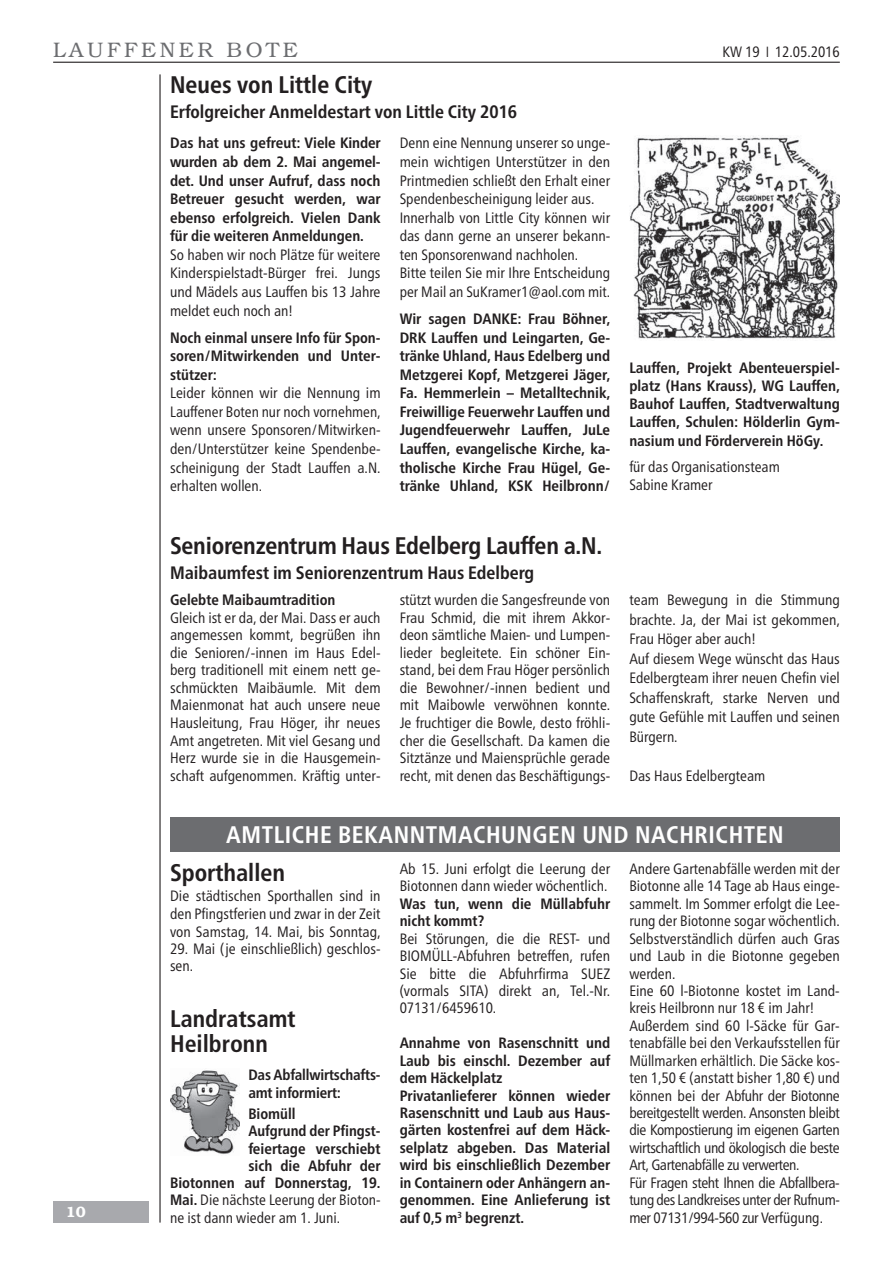
<style>
.page{position:relative;width:893px;height:1263px;background:#fff}
.page>*{position:absolute;margin:0;border:0;box-sizing:border-box;transform-origin:0 0}
.t1{font:700 condensed 24px "Frutiger Neue LTW1 G";letter-spacing:-.01em;color:#231f20}
.t2{font:700 condensed 24px "Frutiger Neue LTW1 G";letter-spacing:.025em;color:#fff}
.t3{font:700 condensed 24px/25.5px "Frutiger LT";color:#231f20}
.t4{font:300 21px "Bookman LT";letter-spacing:.17em;color:#6c6d70}
.t5{font:700 condensed 18px "Frutiger Neue LTW1 G";color:#231f20}
.t6{font:condensed 15px/17.4px "Frutiger Neue LTW1 G";color:#231f20;text-align:justify}
.t7{font:700 condensed 15px/18.6px "Frutiger Neue LTW1 G";color:#231f20;text-align:justify}
.t8{font:600 15px "Bookman LT";color:#fff}
.s1{font-weight:700}
</style>
<div class="page">
<hr style="left:53px;top:62px;width:787px;height:1px;background:#231f20">
<hr style="left:159px;top:74px;width:2px;height:1148px;background:#231f20">
<div style="left:53px;top:1201px;width:96px;height:21px;background:#a8a9ad"></div>
<img style="left:630px;top:136px;width:210px;height:203px">
<div style="left:170px;top:817px;width:670px;height:34px;background:#6c6d70"></div>
<img style="left:170px;top:1070px;width:70px;height:85px">
<h2 class="t4" style="left:53px;top:38px;width:246px">LAUFFENER BOTE</h2>
<p class="t6" style="left:722px;top:42px;width:119px">KW 19 12.05.2016</p>
<h1 class="t1" style="left:170px;top:66px;width:204px">Neues von Little City</h1>
<p class="t5" style="left:170px;top:98px;width:349px">Erfolgreicher Anmeldestart von Little City 2016</p>
<p class="t7" style="left:170px;top:133px;width:212px">Das hat uns gefreut: Viele Kinder wurden ab dem 2. Mai angemel&shy;det. Und unser Aufruf, dass noch Betreuer gesucht werden, war ebenso erfolgreich. Vielen Dank für die weiteren Anmeldungen.</p>
<p class="t6" style="left:170px;top:244px;width:212px;line-height:18.6px">So haben wir noch Plätze für weitere Kinderspielstadt-Bürger frei. Jungs und Mädels aus Lauffen bis 13 Jahre meldet euch noch an!</p>
<p class="t7" style="left:170px;top:327px;width:212px">Noch einmal unsere Info für Spon&shy;soren/Mitwirkenden und Unter&shy;stützer:</p>
<p class="t6" style="left:170px;top:383px;width:212px;line-height:18.6px">Leider können wir die Nennung im Lauffener Boten nur noch vornehmen, wenn unsere Sponsoren/Mitwirken&shy;den/Unterstützer keine Spendenbe&shy;scheinigung der Stadt Lauffen a.N. erhalten wollen.</p>
<p class="t6" style="left:400px;top:133px;width:212px;line-height:18.6px;text-align:left">Denn eine Nennung unserer so unge&shy;mein wichtigen Unterstützer in den Printmedien schließt den Erhalt einer Spendenbescheinigung leider aus.<br>Innerhalb von Little City können wir das dann gerne an unserer bekann&shy;ten Sponsorenwand nachholen.<br>Bitte teilen Sie mir Ihre Entscheidung per Mail an SuKramer1@aol.com mit.</p>
<p class="t7" style="left:400px;top:308px;width:212px">Wir sagen DANKE: Frau Böhner, DRK Lauffen und Leingarten, Ge&shy;tränke Uhland, Haus Edelberg und Metzgerei Kopf, Metzgerei Jäger, Fa. Hemmerlein – Metalltechnik, Freiwillige Feuerwehr Lauffen und Jugendfeuerwehr Lauffen, JuLe Lauffen, evangelische Kirche, ka&shy;tholische Kirche Frau Hügel, Ge&shy;tränke Uhland, KSK Heilbronn/</p>
<p class="t7" style="left:629px;top:357px;width:212px;line-height:18.1px">Lauffen, Projekt Abenteuerspiel&shy;platz (Hans Krauss), WG Lauffen, Bauhof Lauffen, Stadtverwaltung Lauffen, Schulen: Hölderlin Gym&shy;nasium und Förderverein HöGy.</p>
<p class="t6" style="left:629px;top:457px;width:152px;line-height:18.1px">für das Organisationsteam<br>Sabine Kramer</p>
<p class="t8" style="left:66px;top:1203px;width:21px">10</p>
<h1 class="t1" style="left:170px;top:528px;width:434px">Seniorenzentrum Haus Edelberg Lauffen a.N.</h1>
<p class="t5" style="left:170px;top:559px;width:366px">Maibaumfest im Seniorenzentrum Haus Edelberg</p>
<p class="t7" style="left:170px;top:589px;width:167px">Gelebte Maibaumtradition</p>
<p class="t6" style="left:170px;top:607px;width:212px">Gleich ist er da, der Mai. Dass er auch angemessen kommt, begrüßen ihn die Senioren/-innen im Haus Edel&shy;berg traditionell mit einem nett ge&shy;schmückten Maibäumle. Mit dem Maienmonat hat auch unsere neue Hausleitung, Frau Höger, ihr neues Amt angetreten. Mit viel Gesang und Herz wurde sie in die Hausgemein&shy;schaft aufgenommen. Kräftig unter-</p>
<p class="t6" style="left:400px;top:590px;width:212px">stützt wurden die Sangesfreunde von Frau Schmid, die mit ihrem Akkor&shy;deon sämtliche Maien- und Lumpen&shy;lieder begleitete. Ein schöner Ein&shy;stand, bei dem Frau Höger persönlich die Bewohner/-innen bedient und mit Maibowle verwöhnen konnte.<br>Je fruchtiger die Bowle, desto fröhli&shy;cher die Gesellschaft. Da kamen die Sitztänze und Maiensprüchle gerade recht, mit denen das Beschäftigungs-</p>
<p class="t6" style="left:629px;top:589px;width:212px;line-height:19.5px;text-align:left">team Bewegung in die Stimmung brachte. Ja, der Mai ist gekommen,<br>Frau Höger aber auch!<br>Auf diesem Wege wünscht das Haus<br>Edelbergteam ihrer neuen Chefin viel<br>Schaffenskraft, starke Nerven und gute Gefühle mit Lauffen und seinen<br>Bürgern.</p>
<p class="t6" style="left:629px;top:766px;width:137px">Das Haus Edelbergteam</p>
<h1 class="t2" style="left:226px;top:816px;width:559px">AMTLICHE BEKANNTMACHUNGEN UND NACHRICHTEN</h1>
<h1 class="t1" style="left:170px;top:854px;width:116px">Sporthallen</h1>
<p class="t6" style="left:170px;top:886px;width:212px">Die städtischen Sporthallen sind in den Pfingstferien und zwar in der Zeit von Samstag, 14. Mai, bis Sonntag,</p>
<p class="t6" style="left:170px;top:939px;width:212px">29. Mai (je einschließlich) geschlos&shy;sen.</p>
<h1 class="t3" style="left:170px;top:1006px;width:127px">Landratsamt<br>Heilbronn</h1>
<p class="t7" style="left:248px;top:1065px;width:134px;line-height:17.2px">Das Abfallwirtschafts&shy;amt informiert:</p>
<p class="t7" style="left:248px;top:1103px;width:49px">Biomüll</p>
<p class="t7" style="left:248px;top:1120px;width:134px">Aufgrund der Pfingst-</p>
<p class="t7" style="left:248px;top:1138px;width:134px">feiertage verschiebt</p>
<p class="t7" style="left:248px;top:1155px;width:134px">sich die Abfuhr der</p>
<p class="t7" style="left:170px;top:1172px;width:212px">Biotonnen auf Donnerstag, 19.</p>
<p class="t6" style="left:170px;top:1190px;width:212px"><span class="s1">Mai.</span> Die nächste Leerung der Bioton-</p>
<p class="t6" style="left:170px;top:1207px;width:172px">ne ist dann wieder am 1. Juni.</p>
<p class="t6" style="left:400px;top:859px;width:212px">Ab 15. Juni erfolgt die Leerung der<br>Biotonnen dann wieder wöchentlich.</p>
<p class="t7" style="left:400px;top:893px;width:212px;line-height:17.4px">Was tun, wenn die Müllabfuhr nicht kommt?</p>
<p class="t6" style="left:400px;top:928px;width:212px">Bei Störungen, die die REST- und BIOMÜLL-Abfuhren betreffen, rufen Sie bitte die Abfuhrfirma SUEZ (vormals SITA) direkt an, Tel.-Nr.<br>07131/6459610.</p>
<p class="t7" style="left:400px;top:1033px;width:212px;line-height:17.4px;text-align:left">Annahme von Rasenschnitt und<br>Laub bis einschl. Dezember auf dem Häckelplatz<br>Privatanlieferer können wieder<br>Rasenschnitt und Laub aus Haus&shy;gärten kostenfrei auf dem Häck&shy;selplatz abgeben. Das Material wird bis einschließlich Dezember in Containern oder Anhängern an&shy;genommen. Eine Anlieferung ist auf 0,5 m<sup>3</sup> begrenzt.</p>
<p class="t6" style="left:629px;top:859px;width:212px;text-align:left">Andere Gartenabfälle werden mit der Biotonne alle 14 Tage ab Haus einge&shy;sammelt. Im Sommer erfolgt die Lee&shy;rung der Biotonne sogar wöchentlich.<br>Selbstverständlich dürfen auch Gras und Laub in die Biotonne gegeben werden.<br>Eine 60 l-Biotonne kostet im Land&shy;kreis Heilbronn nur 18 € im Jahr!<br>Außerdem sind 60 l-Säcke für Gar&shy;tenabfälle bei den Verkaufsstellen für Müllmarken erhältlich. Die Säcke kos&shy;ten 1,50 € (anstatt bisher 1,80 €) und können bei der Abfuhr der Biotonne bereitgestellt werden. Ansonsten bleibt die Kompostierung im eigenen Garten wirtschaftlich und ökologisch die beste Art, Gartenabfälle zu verwerten.<br>Für Fragen steht Ihnen die Abfallbera&shy;tung des Landkreises unter der Rufnum&shy;mer 07131/994-560 zur Verfügung.</p>
</div>
